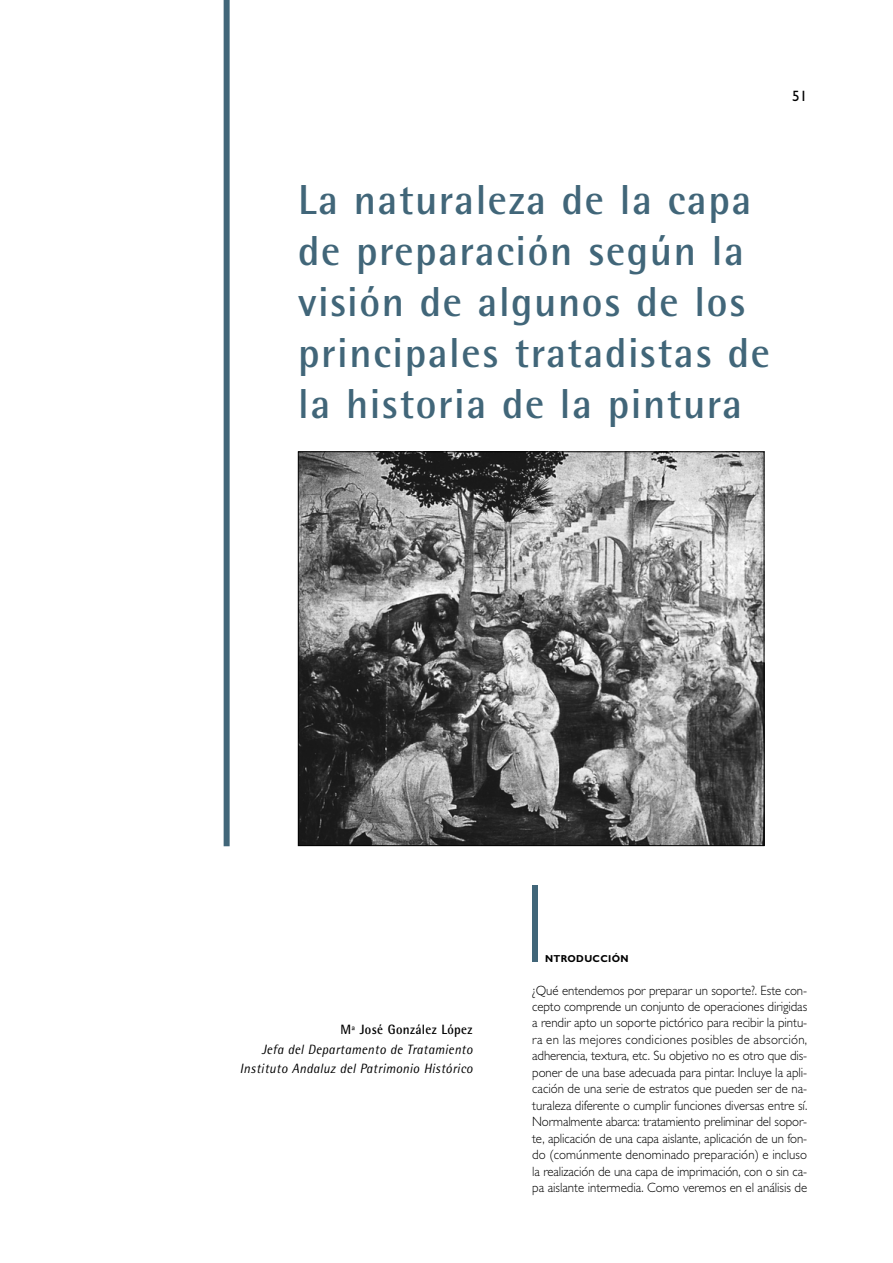
<style>
.page{position:relative;width:893px;height:1263px;background:#fff}
.page>*{position:absolute;margin:0;border:0;box-sizing:border-box;transform-origin:0 0}
.t1{font:300 112.5px "Gill Sans";color:#416679}
.t2{font:700 42px/51px "Rotis Semi Sans";letter-spacing:.035em;color:#416679}
.t3{font:15px "Gill Sans";color:#000}
.t4{font:300 13.5px/16.5px "Gill Sans";color:#000;text-align:justify;scale:.95 1}
.t5{font:italic 13.5px/19.5px "Rotis Semi Sans";letter-spacing:.025em;color:#000;text-align:right;scale:.95 1}
.t6{font:700 13.5px "Rotis Semi Sans";letter-spacing:.025em;color:#000;scale:.95 1}
.t7{font:700 10.2px "Gill Sans";letter-spacing:.035em;color:#000;scale:.95 1}
</style>
<div class="page">
<div style="left:224px;top:0;width:6px;height:846px;background:#416679"></div>
<img style="left:300px;top:454px;width:462px;height:390px">
<p class="t3" style="left:792px;top:91px;width:16px">51</p>
<h2 class="t2" style="left:298px;top:178px;width:473px">La naturaleza de la capa de preparación según la visión de algunos de los principales tratadistas de la historia de la pintura</h2>
<p class="t6" style="left:340px;top:1025px;width:140px">Mª José González López</p>
<p class="t5" style="left:240px;top:1041px;width:246px">Jefa del Departamento de Tratamiento<br>Instituto Andaluz del Patrimonio Histórico</p>
<h1 class="t1" style="left:523px;top:881px;width:25px">I</h1>
<p class="t7" style="left:545px;top:955px;width:89px">NTRODUCCIÓN</p>
<p class="t4" style="left:532px;top:983px;width:291px">¿Qué entendemos por preparar un soporte?. Este con&shy;cepto comprende un conjunto de operaciones dirigidas a rendir apto un soporte pictórico para recibir la pintu&shy;ra en las mejores condiciones posibles de absorción, adherencia, textura, etc. Su objetivo no es otro que dis&shy;poner de una base adecuada para pintar. Incluye la apli&shy;cación de una serie de estratos que pueden ser de na&shy;turaleza diferente o cumplir funciones diversas entre sí.<br>Normalmente abarca: tratamiento preliminar del sopor&shy;te, aplicación de una capa aislante, aplicación de un fon&shy;do (comúnmente denominado preparación) e incluso la realización de una capa de imprimación, con o sin ca&shy;pa aislante intermedia. Como veremos en el análisis de</p>
</div>
